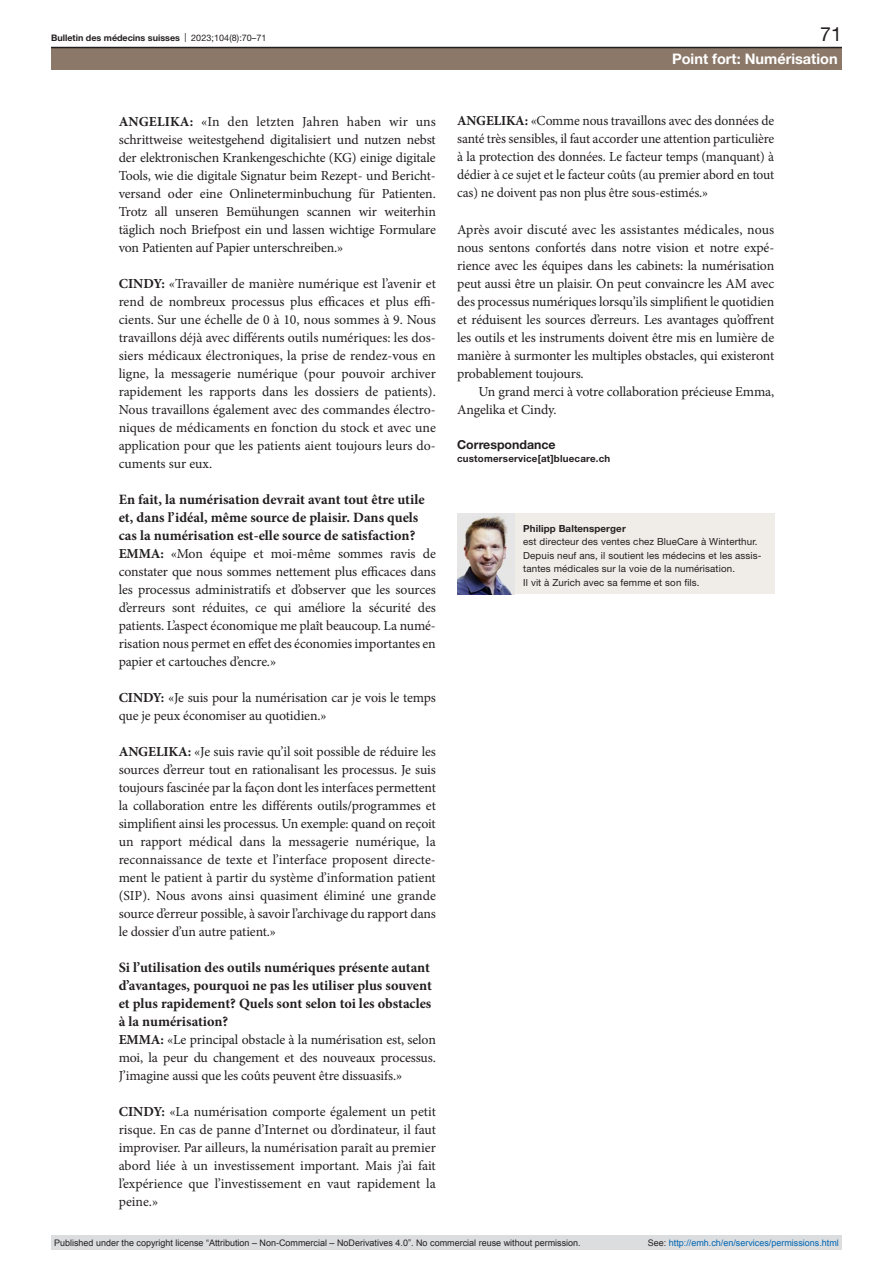
<style>
.page{position:relative;width:893px;height:1263px;background:#fff}
.page>*{position:absolute;margin:0;border:0;box-sizing:border-box;transform-origin:0 0}
.t1{font:19.5px "Helvetica Neue LT Pro";color:#231f20}
.t2{font:700 14.55px "Helvetica Neue LT Pro";color:#fff}
.interview-question{font:700 14.25px/18px "Minion Pro";color:#231f20}
.interview-answer{font:13.8px/18px "Minion Pro";letter-spacing:-.01em;color:#231f20;text-align:justify}
.paragraph{font:13.8px/18px "Minion Pro";letter-spacing:-.01em;color:#231f20;text-align:justify}
.paragraph-indent{font:13.8px/18px "Minion Pro";letter-spacing:-.01em;color:#231f20}
.correspondence-head{font:700 12.3px "Helvetica Neue LT Pro";color:#231f20}
.affiliations-small{font:9.75px/13.5px "Helvetica Neue LT Pro";letter-spacing:.01em;color:#231f20}
.correspondence-e-mai{font:700 9.75px "Helvetica Neue LT Pro";letter-spacing:.02em;color:#231f20}
.authors-small{font:700 9.75px "Helvetica Neue LT Pro";letter-spacing:.01em;color:#231f20}
.t3{font:9px "Arial";color:#231f20}
.t4{font:9px "Arial";color:#0066b3}
.t5{font:700 9px "Helvetica Neue LT Pro";color:#231f20}
.s1{font-weight:400}
.s2{font-weight:700}
.s3{color:#231f20}
</style>
<div class="page">
<div style="left:457px;top:513px;width:317px;height:81px;background:#f0ece7"></div>
<img style="left:457px;top:513px;width:57px;height:81px">
<div style="left:51px;top:48px;width:791px;height:22px;background:#8b7869"></div>
<hr style="left:51px;top:47px;width:791px;height:1px;background:#231f20">
<div style="left:51px;top:1235px;width:791px;height:15px;background:#dcdddf"></div>
<p class="t5" style="left:51px;top:32px;width:217px">Bulletin des médecins suisses <span class="s1">| 2023;104(8):70–71</span></p>
<h1 class="t1" style="left:820px;top:22px;width:23px">71</h1>
<p class="paragraph" style="left:119px;top:113px;width:319px"><span class="s2">ANGELIKA:</span> «In den letzten Jahren haben wir uns schrittweise weitestgehend digitalisiert und nutzen nebst der elektronischen Krankengeschichte (KG) einige digitale Tools, wie die digitale Signatur beim Rezept- und Bericht&shy;versand oder eine Onlineterminbuchung für Patienten.<br>Trotz all unseren Bemühungen scannen wir weiterhin täglich noch Briefpost ein und lassen wichtige Formulare von Patienten auf Papier unterschreiben.»</p>
<p class="paragraph" style="left:119px;top:275px;width:319px"><span class="s2">CINDY:</span> «Travailler de manière numérique est l’avenir et rend de nombreux processus plus efficaces et plus effi&shy;cients. Sur une échelle de 0 à 10, nous sommes à 9. Nous travaillons déjà avec différents outils numériques: les dos&shy;siers médicaux électroniques, la prise de rendez-vous en ligne, la messagerie numérique (pour pouvoir archiver rapidement les rapports dans les dossiers de patients).<br>Nous travaillons également avec des commandes électro&shy;niques de médicaments en fonction du stock et avec une application pour que les patients aient toujours leurs do&shy;cuments sur eux.</p>
<p class="interview-question" style="left:119px;top:490px;width:307px">En fait, la numérisation devrait avant tout être utile et, dans l’idéal, même source de plaisir. Dans quels cas la numérisation est-elle source de satisfaction?</p>
<p class="interview-answer" style="left:119px;top:545px;width:319px"><span class="s2">EMMA:</span> «Mon équipe et moi-même sommes ravis de constater que nous sommes nettement plus efficaces dans les processus administratifs et d’observer que les sources d’erreurs sont réduites, ce qui améliore la sécurité des patients. L’aspect économique me plaît beaucoup. La numé&shy;risation nous permet en effet des économies importantes en papier et cartouches d’encre.»</p>
<p class="interview-answer" style="left:119px;top:689px;width:319px"><span class="s2">CINDY:</span> «Je suis pour la numérisation car je vois le temps que je peux économiser au quotidien.»</p>
<p class="interview-answer" style="left:119px;top:743px;width:319px"><span class="s2">ANGELIKA:</span> «Je suis ravie qu’il soit possible de réduire les sources d’erreur tout en rationalisant les processus. Je suis toujours fascinée par la façon dont les interfaces permettent la collaboration entre les différents outils/programmes et simplifient ainsi les processus. Un exemple: quand on reçoit un rapport médical dans la messagerie numérique, la reconnaissance de texte et l’interface proposent directe&shy;ment le patient à partir du système d’information patient (SIP). Nous avons ainsi quasiment éliminé une grande source d’erreur possible, à savoir l’archivage du rapport dans le dossier d’un autre patient.»</p>
<p class="interview-question" style="left:119px;top:958px;width:315px">Si l’utilisation des outils numériques présente autant d’avantages, pourquoi ne pas les utiliser plus souvent et plus rapidement? Quels sont selon toi les obstacles à la numérisation?</p>
<p class="interview-answer" style="left:119px;top:1031px;width:319px"><span class="s2">EMMA:</span> «Le principal obstacle à la numérisation est, selon moi, la peur du changement et des nouveaux processus.<br>J’imagine aussi que les coûts peuvent être dissuasifs.»</p>
<p class="interview-answer" style="left:119px;top:1103px;width:319px"><span class="s2">CINDY:</span> «La numérisation comporte également un petit risque. En cas de panne d’Internet ou d’ordinateur, il faut improviser. Par ailleurs, la numérisation paraît au premier abord liée à un investissement important. Mais j’ai fait l’expérience que l’investissement en vaut rapidement la peine.»</p>
<p class="t2" style="left:672px;top:49px;width:167px">Point fort: Numérisation</p>
<p class="interview-answer" style="left:457px;top:111px;width:319px"><span class="s2">ANGELIKA:</span> «Comme nous travaillons avec des données de santé très sensibles, il faut accorder une attention particulière à la protection des données. Le facteur temps (manquant) à dédier à ce sujet et le facteur coûts (au premier abord en tout cas) ne doivent pas non plus être sous-estimés.»</p>
<p class="paragraph" style="left:457px;top:221px;width:319px">Après avoir discuté avec les assistantes médicales, nous nous sentons confortés dans notre vision et notre expé&shy;rience avec les équipes dans les cabinets: la numérisation peut aussi être un plaisir. On peut convaincre les AM avec des processus numériques lorsqu’ils simplifient le quotidien et réduisent les sources d’erreurs. Les avantages qu’offrent les outils et les instruments doivent être mis en lumière de manière à surmonter les multiples obstacles, qui existeront probablement toujours.</p>
<p class="paragraph-indent" style="left:457px;top:383px;width:319px;text-indent:21px">Un grand merci à votre collaboration précieuse Emma,<br>Angelika et Cindy.</p>
<p class="correspondence-head" style="left:457px;top:436px;width:100px">Correspondance</p>
<p class="correspondence-e-mai" style="left:457px;top:452px;width:155px">customerservice[at]bluecare.ch</p>
<p class="authors-small" style="left:523px;top:522px;width:104px">Philipp Baltensperger</p>
<p class="affiliations-small" style="left:523px;top:535px;width:240px">est directeur des ventes chez BlueCare à Winterthur.<br>Depuis neuf ans, il soutient les médecins et les assis&shy;tantes médicales sur la voie de la numérisation.</p>
<p class="affiliations-small" style="left:523px;top:575px;width:178px">Il vit à Zurich avec sa femme et son fils.</p>
<p class="t3" style="left:54px;top:1237px;width:528px">Published under the copyright license “Attribution – Non-Commercial – NoDerivatives 4.0”. No commercial reuse without permission.</p>
<p class="t4" style="left:648px;top:1237px;width:193px"><span class="s3">See:</span> http://emh.ch/en/services/permissions.html</p>
</div>
